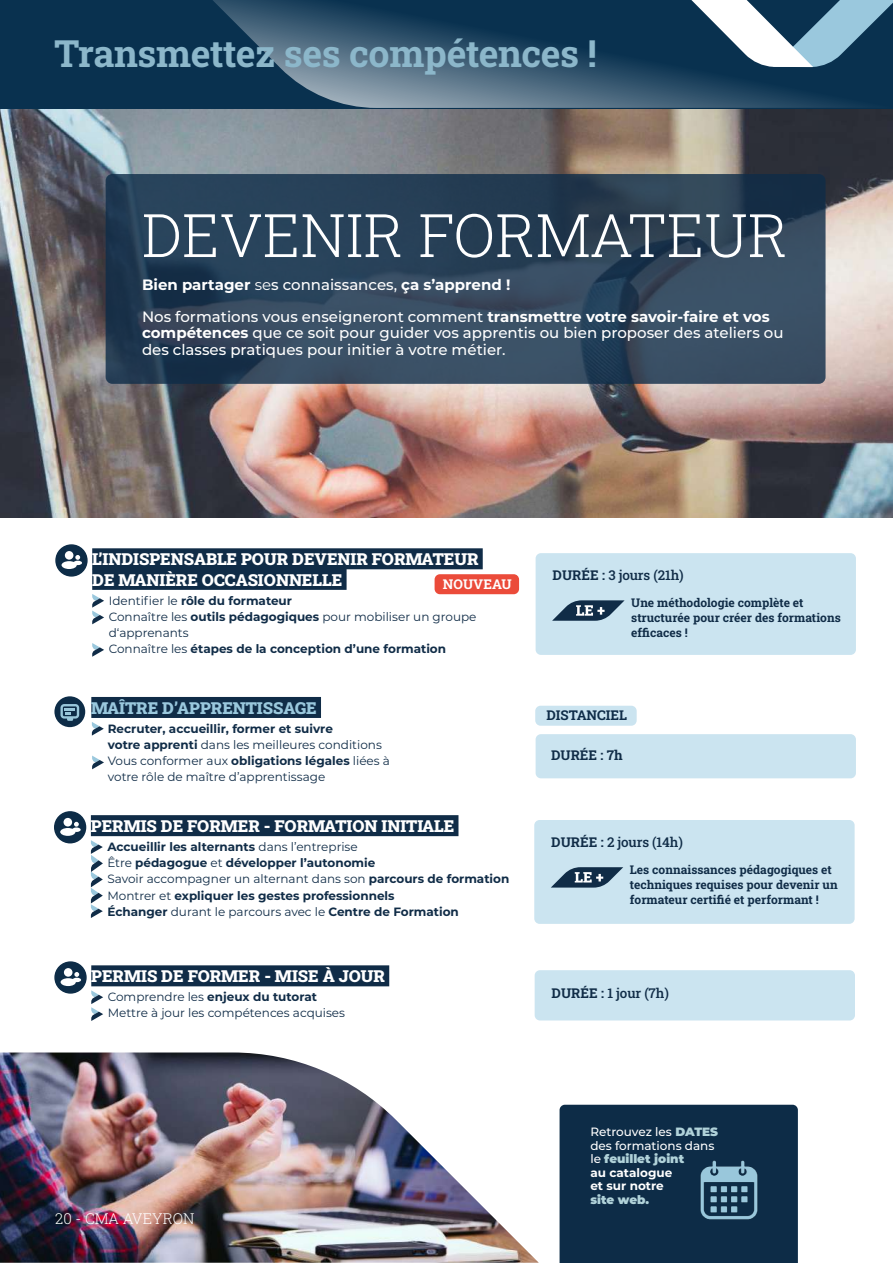
<style>
.page{position:relative;width:893px;height:1263px;background:#fff}
.page>*{position:absolute;margin:0;border:0;box-sizing:border-box;transform-origin:0 0}
.t1{font:300 60px "Roboto Slab";color:#fff}
.t2{font:700 37.5px "Roboto Slab";letter-spacing:-.01em;color:#8cb7ca}
.t3{font:900 16.5px/20.5px "Roboto Slab";color:#fff}
.t4{font:900 16.5px "Roboto Slab";color:#9ac8dd}
.t5{font:500 15px/16.2px "Montserrat";color:#fff}
.t6{font:700 15px/32.4px "Montserrat";color:#fff}
.t7{font:300 15px "Roboto Slab";color:#fff}
.t8{font:500 13.5px "Roboto Slab";letter-spacing:-.01em;color:#102c47}
.t9{font:700 13.5px "Roboto Slab";color:#0e2c48}
.t10{font:700 13.5px "Roboto Slab";color:#102c47}
.t11{font:700 13.5px "Roboto Slab";color:#fff}
.t12{font:12px/16.2px "Montserrat";color:#102c47}
.t13{font:700 12px/16.2px "Montserrat";color:#102c47}
.t14{font:700 12px/15px "Roboto Slab";color:#102c47}
.t15{font:500 12px/13.5px "Montserrat";color:#fff}
.t16{font:900 12px "Montserrat";color:#b0d2d9}
.s1{font-weight:400}
.s2{font-weight:500}
.s3{font-weight:700}
.s4{font-weight:900;color:#b0d2d9}
</style>
<div class="page">
<img style="left:0;top:1052px;width:539px;height:211px">
<div style="left:0;top:0;width:893px;height:109px;background:#09314f"></div>
<svg style="left:213px;top:0;width:642px;height:108px"></svg>
<svg style="left:660px;top:0;width:233px;height:67px"></svg>
<div style="left:91px;top:697px;width:230px;height:21px;background:#102c47"></div>
<div style="left:536px;top:734px;width:320px;height:44px;background:#cbe4f0;border-radius:5px"></div>
<div style="left:54px;top:696px;width:31px;height:31px;background:#0d2c47;border-radius:50%"></div>
<svg style="left:60px;top:704px;width:19px;height:17px"></svg>
<div style="left:535px;top:706px;width:102px;height:20px;background:#cbe4f0;border-radius:5px"></div>
<svg style="left:92px;top:722px;width:12px;height:14px"></svg>
<svg style="left:92px;top:755px;width:12px;height:14px"></svg>
<div style="left:435px;top:574px;width:84px;height:20px;background:#eb4b3a;border-radius:5px"></div>
<div style="left:91px;top:815px;width:367px;height:21px;background:#102c47"></div>
<div style="left:534px;top:820px;width:321px;height:104px;background:#cbe4f0;border-radius:5px"></div>
<svg style="left:551px;top:867px;width:72px;height:20px"></svg>
<div style="left:55px;top:812px;width:31px;height:31px;background:#0d2c47;border-radius:50%"></div>
<div style="left:54px;top:811px;width:32px;height:32px;border:2px solid #0d2c47;border-radius:50%"></div>
<div style="left:60px;top:828px;width:15px;height:8px;background:#fff;border-radius:50%"></div>
<div style="left:64px;top:818px;width:8px;height:8px;background:#fff;border-radius:50%"></div>
<div style="left:72px;top:827px;width:9px;height:5px;background:#fff;border-radius:50%"></div>
<svg style="left:74px;top:822px;width:5px;height:5px"></svg>
<svg style="left:91px;top:840px;width:12px;height:78px"></svg>
<div style="left:91px;top:965px;width:298px;height:21px;background:#102c47"></div>
<div style="left:535px;top:970px;width:320px;height:50px;background:#cbe4f0;border-radius:5px"></div>
<div style="left:55px;top:962px;width:31px;height:31px;background:#0d2c47;border-radius:50%"></div>
<div style="left:54px;top:961px;width:33px;height:33px;border:2px solid #0d2c47;border-radius:50%"></div>
<div style="left:61px;top:978px;width:15px;height:8px;background:#fff;border-radius:50%"></div>
<div style="left:64px;top:968px;width:8px;height:9px;background:#fff;border-radius:50%"></div>
<svg style="left:72px;top:972px;width:9px;height:10px"></svg>
<svg style="left:91px;top:990px;width:12px;height:31px"></svg>
<div style="left:92px;top:548px;width:391px;height:21px;background:#102c47"></div>
<div style="left:92px;top:569px;width:255px;height:21px;background:#102c47"></div>
<svg style="left:92px;top:594px;width:12px;height:30px"></svg>
<svg style="left:92px;top:643px;width:12px;height:14px"></svg>
<div style="left:536px;top:553px;width:320px;height:102px;background:#cbe4f0;border-radius:5px"></div>
<svg style="left:552px;top:600px;width:73px;height:21px"></svg>
<div style="left:56px;top:545px;width:31px;height:31px;background:#0d2c47;border-radius:50%"></div>
<div style="left:55px;top:544px;width:33px;height:33px;border:2px solid #0d2c47;border-radius:50%"></div>
<div style="left:62px;top:561px;width:15px;height:8px;background:#fff;border-radius:50%"></div>
<div style="left:65px;top:551px;width:8px;height:9px;background:#fff;border-radius:50%"></div>
<svg style="left:73px;top:555px;width:9px;height:10px"></svg>
<div style="left:560px;top:1105px;width:238px;height:158px;background:#0d2c47"></div>
<img style="left:695px;top:1160px;width:68px;height:64px">
<img style="left:0;top:109px;width:892px;height:408px">
<svg style="left:106px;top:174px;width:719px;height:210px;background:#2d445a"></svg>
<h2 class="t2" style="left:54px;top:28px;width:544px">Transmettez ses compétences !</h2>
<h1 class="t1" style="left:142px;top:194px;width:648px">DEVENIR FORMATEUR</h1>
<p class="t6" style="left:142px;top:268px;width:629px">Bien partager <span class="s1">se</span><span class="s2">s connaissances,</span> ça s’apprend !<br><span class="s2">Nos formations vous enseigneront comment</span> transmettre votre savoir-faire et vos</p>
<p class="t5" style="left:142px;top:324px;width:643px"><span class="s3">compétences</span> que ce soit pour guider vos apprentis ou bien proposer des ateliers ou des classes pratiques pour initier à votre métier.</p>
<h3 class="t3" style="left:92px;top:549px;width:388px">L’INDISPENSABLE POUR DEVENIR FORMATEUR<br>DE MANIÈRE OCCASIONNELLE</h3>
<p class="t12" style="left:109px;top:592px;width:369px">Identifier le <span class="s3">rôle du formateur<br></span>Connaître les <span class="s3">outils pédagogiques</span> pour mobiliser un groupe d‘apprenants<br>Connaître les <span class="s3">étapes de la conception d’une formation</span></p>
<p class="t11" style="left:443px;top:575px;width:70px">NOUVEAU</p>
<h3 class="t4" style="left:91px;top:697px;width:227px">MAÎTRE D’APPRENTISSAGE</h3>
<p class="t12" style="left:108px;top:720px;width:284px"><span class="s3">Recruter, accueillir, former et suivre<br>votre apprenti</span> dans les meilleures conditions Vous conformer aux <span class="s3">obligations légales</span> liées à votre rôle de maître d’apprentissage</p>
<p class="t8" style="left:553px;top:566px;width:133px"><span class="s3">DURÉE :</span> 3 jours (21h)</p>
<p class="t14" style="left:631px;top:595px;width:211px">Une méthodologie complète et structurée pour créer des formations efficaces !</p>
<p class="t9" style="left:546px;top:706px;width:82px">DISTANCIEL</p>
<p class="t10" style="left:551px;top:746px;width:73px">DURÉE : 7h</p>
<h3 class="t3" style="left:91px;top:815px;width:365px">PERMIS DE FORMER - FORMATION INITIALE</h3>
<p class="t13" style="left:107px;top:838px;width:403px">Accueillir les alternants <span class="s1">dans l’entreprise<br>Être</span> pédagogue <span class="s1">et</span> développer l’autonomie<br><span class="s1">Savoir accompagner un alternant dans son</span> parcours de formation <span class="s1">Montrer et</span> expliquer les gestes professionnels<br>Échanger <span class="s1">durant le parcours avec le</span> Centre de Formation</p>
<p class="t8" style="left:551px;top:833px;width:133px"><span class="s3">DURÉE :</span> 2 jours (14h)</p>
<p class="t14" style="left:630px;top:862px;width:209px">Les connaissances pédagogiques et techniques requises pour devenir un formateur certifié et performant !</p>
<h3 class="t3" style="left:91px;top:966px;width:295px">PERMIS DE FORMER - MISE À JOUR</h3>
<p class="t12" style="left:108px;top:988px;width:239px">Comprendre les <span class="s3">enjeux du tutorat<br></span>Mettre à jour les compétences acquises</p>
<p class="t8" style="left:552px;top:984px;width:119px"><span class="s3">DURÉE :</span> 1 jour (7h)</p>
<p class="t7" style="left:55px;top:1208px;width:141px">20 - CMA AVEYRON</p>
<p class="t15" style="left:590px;top:1125px;width:129px">Retrouvez les <span class="s4">DATES </span>des formations dans le <span class="s4">feuillet joint<br></span><span class="s3">au catalogue<br>et sur notre</span></p>
<p class="t16" style="left:590px;top:1190px;width:60px">site web.</p>
</div>
